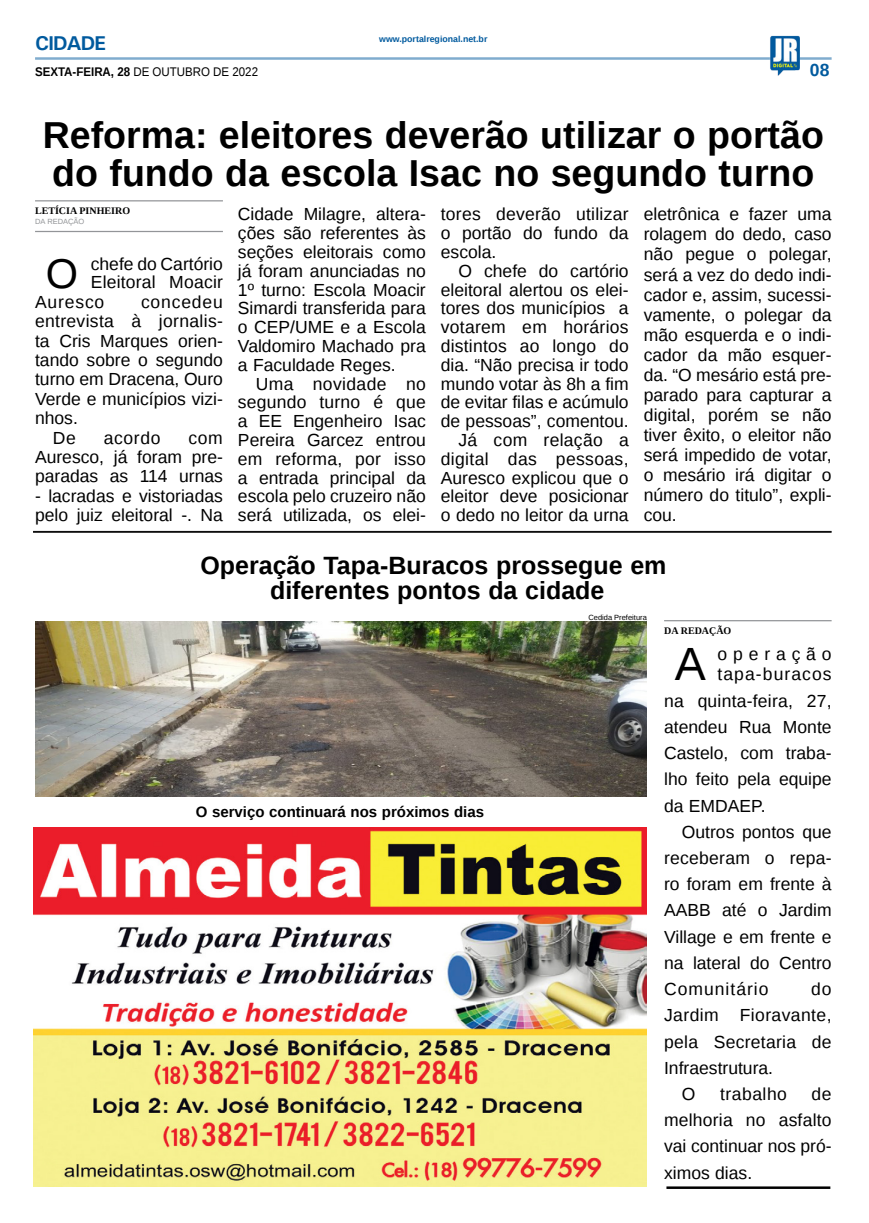
<style>
.page{position:relative;width:869px;height:1223px;background:#fff}
.page>*{position:absolute;margin:0;border:0;box-sizing:border-box;transform-origin:0 0}
.MATÉRIA{font:46.62px "Liberation Sans";color:#000}
.MATÉRIA-2{font:41.5px "Liberation Sans";color:#000}
.TÍTULO{font:700 37.5px/37.5px "Liberation Sans";color:#000}
.TÍTULO-2{font:700 25px "Liberation Sans";color:#000}
.TITULO_PG{font:700 20px "Univers";letter-spacing:-.04em;color:#005a9e}
.MATÉRIA-3{font:17.5px/18.8px "Liberation Sans";color:#000;text-align:justify}
.MATÉRIA-4{font:17.5px/20px "Liberation Sans";letter-spacing:.06em;color:#000}
.MATÉRIA-5{font:17.5px "Liberation Sans";letter-spacing:.03em;color:#000}
.MATÉRIA-6{font:17.5px "Liberation Sans";letter-spacing:.05em;color:#000}
.TÍTULO-3{font:700 17.5px "Liberation Sans";color:#005a9e}
.LEGENDA{font:700 15px "Liberation Sans";color:#000}
.DATA_PG{font:12.5px "Liberation Sans";color:#000;scale:.92 1}
.CRÉDITO_NOME{font:700 10px "Liberation Serif";color:#000}
.DATA_PG-2{font:700 8.75px "Liberation Sans";color:#005a9e}
.CRÉDITO_FOTO{font:7.5px "Liberation Sans";color:#000}
.CRÉDITO_MATÉRIA{font:7.5px "Liberation Sans";color:#939598}
.s1{font-weight:700}
</style>
<div class="page">
<hr style="left:35px;top:57px;width:796px;height:3px;background:#005a9e">
<img style="left:769px;top:36px;width:30px;height:40px">
<img style="left:33px;top:827px;width:613px;height:359px">
<hr style="left:666px;top:1186px;width:164px;height:2px;background:#000">
<hr style="left:35px;top:200px;width:188px;height:1px;background:#939598">
<hr style="left:35px;top:231px;width:188px;height:1px;background:#939598">
<hr style="left:33px;top:531px;width:798px;height:1px;background:#000">
<hr style="left:33px;top:532px;width:798px;height:1px;background:#000">
<img style="left:35px;top:621px;width:611px;height:175px">
<hr style="left:663px;top:620px;width:168px;height:1px;background:#939598">
<p class="TITULO_PG" style="left:35px;top:31px;width:72px">CIDADE</p>
<p class="DATA_PG" style="left:35px;top:65px;width:244px"><span class="s1">SEXTA-FEIRA, 28</span> DE OUTUBRO DE 2022</p>
<p class="DATA_PG-2" style="left:379px;top:33px;width:110px">www.portalregional.net.br</p>
<p class="TÍTULO-3" style="left:809px;top:58px;width:21px">08</p>
<p class="TÍTULO" style="left:43px;top:116px;width:782px">Reforma: eleitores deverão utilizar o portão do fundo da escola Isac no segundo turno</p>
<p class="CRÉDITO_NOME" style="left:35px;top:204px;width:96px">LETÍCIA PINHEIRO</p>
<p class="CRÉDITO_MATÉRIA" style="left:35px;top:217px;width:51px">DA REDAÇÃO</p>
<p class="MATÉRIA-2" style="left:46px;top:251px;width:34px">O</p>
<p class="MATÉRIA-3" style="left:91px;top:255px;width:134px">chefe do Cartório</p>
<p class="MATÉRIA-3" style="left:643px;top:205px;width:189px;line-height:20px">eletrônica e fazer uma rolagem do dedo, caso não pegue o polegar, será a vez do dedo indi&shy;cador e, assim, sucessi&shy;vamente, o polegar da mão esquerda e o indi&shy;cador da mão esquer&shy;da. “O mesário está pre&shy;parado para capturar a digital, porém se não tiver êxito, o eleitor não será impedido de votar, o mesário irá digitar o número do titulo”, expli&shy;cou.</p>
<p class="TÍTULO-2" style="left:200px;top:547px;width:467px">Operação Tapa-Buracos prossegue em</p>
<p class="TÍTULO-2" style="left:270px;top:572px;width:336px">diferentes pontos da cidade</p>
<p class="CRÉDITO_NOME" style="left:663px;top:624px;width:69px">DA REDAÇÃO</p>
<p class="MATÉRIA" style="left:674px;top:638px;width:33px">A</p>
<p class="MATÉRIA-4" style="left:717px;top:645px;width:116px">operação tapa-buracos</p>
<p class="MATÉRIA-3" style="left:663px;top:688px;width:169px;line-height:26.2px">na quinta-feira, 27, atendeu Rua Monte Castelo, com traba&shy;lho feito pela equipe da EMDAEP.</p>
<p class="MATÉRIA-3" style="left:663px;top:819px;width:169px;line-height:26.2px;text-indent:18px">Outros pontos que receberam o repa&shy;ro foram em frente à AABB até o Jardim Village e em frente e na lateral do Centro Comunitário</p>
<p class="MATÉRIA-3" style="left:238px;top:206px;width:189px">Cidade Milagre, altera&shy;ções são referentes às seções eleitorais como já foram anunciadas no 1º turno: Escola Moacir Simardi transferida para o CEP/UME e a Escola Valdomiro Machado pra a Faculdade Reges.</p>
<p class="MATÉRIA-3" style="left:238px;top:375px;width:189px;text-indent:18px">Uma novidade no segundo turno é que a EE Engenheiro Isac Pereira Garcez entrou em reforma, por isso a entrada principal da escola pelo cruzeiro não será utilizada, os elei-</p>
<p class="MATÉRIA-3" style="left:440px;top:206px;width:189px">tores deverão utilizar o portão do fundo da escola.</p>
<p class="MATÉRIA-3" style="left:440px;top:262px;width:189px;text-indent:18px">O chefe do cartório eleitoral alertou os elei&shy;tores dos municípios a votarem em horários distintos ao longo do dia. “Não precisa ir todo mundo votar às 8h a fim de evitar filas e acúmulo de pessoas”, comentou.</p>
<p class="MATÉRIA-3" style="left:440px;top:431px;width:189px;text-indent:18px">Já com relação a digital das pessoas, Auresco explicou que o eleitor deve posicionar o dedo no leitor da urna</p>
<p class="MATÉRIA-3" style="left:91px;top:274px;width:134px">Eleitoral Moacir</p>
<p class="MATÉRIA-6" style="left:35px;top:292px;width:71px">Auresco</p>
<p class="MATÉRIA-3" style="left:35px;top:293px;width:189px;line-height:19.4px;text-indent:106px">concedeu entrevista à jornalis&shy;ta Cris Marques orien&shy;tando sobre o segundo turno em Dracena, Ouro Verde e municípios vizi&shy;nhos.</p>
<p class="MATÉRIA-3" style="left:53px;top:429px;width:24px">De</p>
<p class="MATÉRIA-3" style="left:104px;top:429px;width:58px">acordo</p>
<p class="MATÉRIA-3" style="left:35px;top:428px;width:189px;line-height:19.4px;text-indent:153px">com Auresco, já foram pre&shy;paradas as 114 urnas</p>
<p class="MATÉRIA-3" style="left:35px;top:486px;width:189px;line-height:19.4px">- lacradas e vistoriadas pelo juiz eleitoral -. Na</p>
<p class="CRÉDITO_FOTO" style="left:588px;top:613px;width:60px">Cedida Prefeitura</p>
<p class="LEGENDA" style="left:196px;top:801px;width:290px">O serviço continuará nos próximos dias</p>
<p class="MATÉRIA-3" style="left:663px;top:976px;width:169px;line-height:26.2px;text-indent:147px">do Jardim Fioravante, pela Secretaria de Infraestrutura.</p>
<p class="MATÉRIA-3" style="left:681px;top:1085px;width:15px">O</p>
<p class="MATÉRIA-5" style="left:719px;top:1084px;width:68px">trabalho</p>
<p class="MATÉRIA-3" style="left:663px;top:1081px;width:169px;line-height:26.2px;text-indent:147px">de melhoria no asfalto vai continuar nos pró&shy;ximos dias.</p>
</div>
